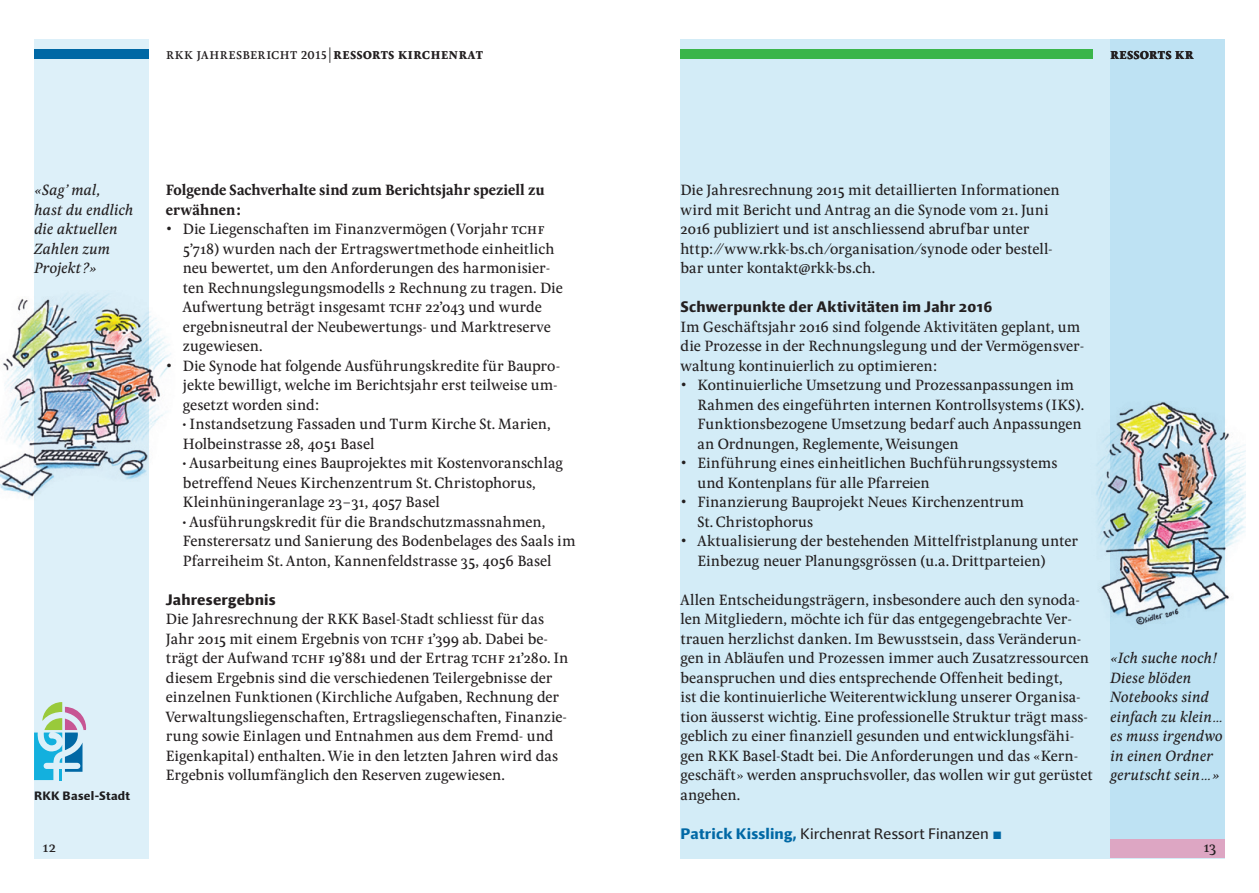
<style>
.page{position:relative;width:1259px;height:893px;background:#fff}
.page>*{position:absolute;margin:0;border:0;box-sizing:border-box;transform-origin:0 0}
.t1{font:500 15.45px/19.5px "Pona";letter-spacing:-.005em;color:#231f20}
.t2{font:italic 500 15.45px/19.5px "Pona";letter-spacing:-.005em;color:#231f20}
.t3{font:700 15.45px/19.5px "Pona";letter-spacing:.005em;color:#231f20}
.t4{font:700 15px "Impara";letter-spacing:.015em;color:#231f20}
.t5{font:15px "Impara";letter-spacing:.01em;color:#231f20}
.t6{font:700 12px "Impara";letter-spacing:.03em;color:#231f20}
.s1{font-weight:700}
.s2{font-weight:700;color:#0068a5}
.s3{font-family:"Sirba";font-size:15.75px;color:#0068a5}
</style>
<div class="page">
<div style="left:680px;top:39px;width:545px;height:819px;background:#d3ecf7"></div>
<div style="left:34px;top:39px;width:115px;height:819px;background:#ddf0f9"></div>
<div style="left:34px;top:49px;width:115px;height:9px;background:#0068a5"></div>
<div style="left:680px;top:49px;width:413px;height:9px;background:#3ab54a"></div>
<div style="left:1110px;top:839px;width:115px;height:19px;background:#dda6c3"></div>
<svg style="left:34px;top:702px;width:52px;height:78px"></svg>
<div style="left:1110px;top:39px;width:115px;height:799px;background:#bee2f3"></div>
<img style="left:0;top:294px;width:171px;height:205px">
<img style="left:1096px;top:402px;width:149px;height:223px">
<p class="t1" style="left:166px;top:44px;width:319px">rkk jahresbericht 2015|<span class="s1">ressorts kirchenrat</span></p>
<p class="t3" style="left:1110px;top:44px;width:85px">ressorts kr</p>
<p class="t2" style="left:34px;top:179px;width:101px">«Sag’ mal,<br>hast du endlich die aktuellen<br>Zahlen zum<br>Projekt ?»</p>
<p class="t6" style="left:34px;top:787px;width:97px">RKK Basel-Stadt</p>
<p class="t3" style="left:166px;top:181px;width:380px">Folgende Sachverhalte sind zum Berichtsjahr speziell zu erwähnen:</p>
<p class="t1" style="left:183px;top:220px;width:381px;text-indent:-17px">• Die Liegenschaften im Finanzvermögen (Vorjahr TCH F 5’718) wurden nach der Ertragswertmethode einheitlich neu bewertet, um den Anforderungen des harmonisier&shy;ten Rechnungslegungsmodells 2 Rechnung zu tragen. Die Aufwertung beträgt insgesamt TCH F 22’043 und wurde ergebnisneutral der Neubewertungs- und Marktreserve zugewiesen.</p>
<p class="t1" style="left:183px;top:356px;width:394px;text-indent:-17px">• Die Synode hat folgende Ausführungskredite für Baupro&shy;jekte bewilligt, welche im Berichtsjahr erst teilweise um&shy;gesetzt worden sind:<br><span class="s1">·</span> Instandsetzung Fassaden und Turm Kirche St. Marien, Holbeinstrasse 28, 4051 Basel<br><span class="s1">·</span> Ausarbeitung eines Bauprojektes mit Kostenvoranschlag betreffend Neues Kirchenzentrum St. Christophorus, Kleinhüningeranlage 23–31, 4057 Basel<br><span class="s1">·</span> Ausführungskredit für die Brandschutzmassnahmen, Fensterersatz und Sanierung des Bodenbelages des Saals im Pfarreiheim St. Anton, Kannenfeldstrasse 35, 4056 Basel</p>
<p class="t4" style="left:166px;top:589px;width:111px">Jahresergebnis</p>
<p class="t1" style="left:166px;top:610px;width:404px">Die Jahresrechnung der RKK Basel-Stadt schliesst für das Jahr 2015 mit einem Ergebnis von TCHF 1’399 ab. Dabei be&shy;trägt der Aufwand TCH F 19’881 und der Ertrag TCH F 21’280. In diesem Ergebnis sind die verschiedenen Teilergebnisse der einzelnen Funktionen (Kirchliche Aufgaben, Rechnung der Verwaltungsliegenschaften, Ertragsliegenschaften, Finanzie&shy;rung sowie Einlagen und Entnahmen aus dem Fremd- und Eigenkapital) enthalten. Wie in den letzten Jahren wird das Ergebnis vollumfänglich den Reserven zugewiesen.</p>
<p class="t1" style="left:680px;top:181px;width:381px">Die Jahresrechnung 2015 mit detaillierten Informationen wird mit Bericht und Antrag an die Synode vom 21. Juni 2016 publiziert und ist anschliessend abrufbar unter http: / / www.rkk-bs.ch / organisation / synode oder bestell&shy;bar unter kontakt@rkk-bs.ch.</p>
<p class="t4" style="left:680px;top:297px;width:313px">Schwerpunkte der Aktivitäten im Jahr 2016</p>
<p class="t1" style="left:680px;top:317px;width:405px">Im Geschäftsjahr 2016 sind folgende Aktivitäten geplant, um die Prozesse in der Rechnungslegung und der Vermögensver&shy;waltung kontinuierlich zu optimieren:</p>
<p class="t1" style="left:697px;top:376px;width:388px;text-indent:-17px">• Kontinuierliche Umsetzung und Prozessanpassungen im Rahmen des eingeführten internen Kontrollsystems (IKS).<br>Funktionsbezogene Umsetzung bedarf auch Anpassungen an Ordnungen, Reglemente,Weisungen</p>
<p class="t1" style="left:697px;top:454px;width:361px;text-indent:-17px">• Einführung eines einheitlichen Buchführungssystems und Kontenplans für alle Pfarreien</p>
<p class="t1" style="left:697px;top:493px;width:328px;text-indent:-17px">• Finanzierung Bauprojekt Neues Kirchenzentrum<br>St. Christophorus</p>
<p class="t1" style="left:697px;top:532px;width:382px;text-indent:-17px">• Aktualisierung der bestehenden Mittelfristplanung unter<br>Einbezug neuer Planungsgrössen (u.a.Drittparteien)</p>
<p class="t1" style="left:680px;top:590px;width:414px">Allen Entscheidungsträgern, insbesondere auch den synoda&shy;len Mitgliedern, möchte ich für das entgegengebrachte Ver&shy;trauen herzlichst danken. Im Bewusstsein, dass Veränderun&shy;gen in Abläufen und Prozessen immer auch Zusatzressourcen beanspruchen und dies entsprechende Offenheit bedingt,<br>ist die kontinuierliche Weiterentwicklung unserer Organisa&shy;tion äusserst wichtig. Eine professionelle Struktur trägt mass&shy;geblich zu einer finanziell gesunden und entwicklungsfähi&shy;gen RKK Basel-Stadt bei. Die Anforderungen und das «Kern&shy;geschäft» werden anspruchsvoller, das wollen wir gut gerüstet angehen.</p>
<p class="t5" style="left:680px;top:824px;width:323px"><span class="s2">Patrick Kissling,</span> Kirchenrat Ressort Finanzen <span class="s3">◼</span></p>
<p class="t2" style="left:1110px;top:647px;width:114px">«Ich suche noch!<br>Diese blöden<br>Notebooks sind einfach zu klein… es muss irgendwo in einen Ordner gerutscht sein…»</p>
<p class="t1" style="left:43px;top:838px;width:15px">12</p>
<p class="t1" style="left:1203px;top:838px;width:14px">13</p>
</div>
